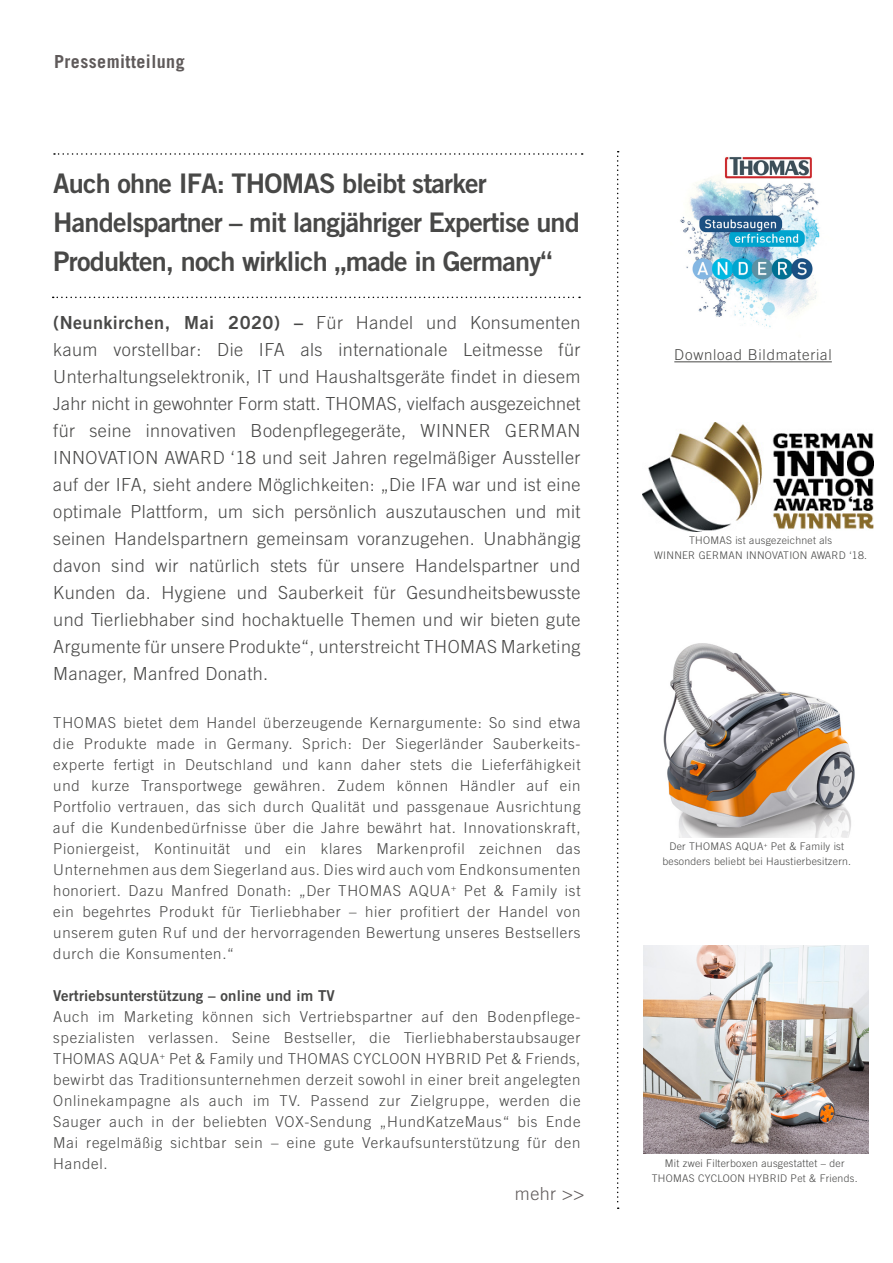
<style>
.page{position:relative;width:893px;height:1263px;background:#fff}
.page>*{position:absolute;margin:0;border:0;box-sizing:border-box;transform-origin:0 0}
.Überschrift_PM{font:27px/39px "Trade Gothic LT Bold Two";letter-spacing:-.03em;color:#484847}
.Teaser_PM{font:300 18px/27px "Trade Gothic LT";letter-spacing:.025em;color:#484847;text-align:justify}
.t1{font:700 18px "Trade Gothic LT";letter-spacing:.025em;color:#5f5a5a}
.t2{font:300 18px "Trade Gothic LT";color:#5f5a5a}
.Fließtext_PM{font:300 15px/21px "Trade Gothic LT";letter-spacing:.05em;color:#484847;text-align:justify}
.Überschrift_Fließtex{font:15px "Trade Gothic LT Bold Two";letter-spacing:.01em;color:#484847}
.Boilerplate_PM{font:300 10.5px "Trade Gothic LT";letter-spacing:.025em;color:#484847}
.s1{font-family:"Trade Gothic LT Bold Two";font-weight:400}
</style>
<div class="page">
<svg style="left:54px;top:153px;width:529px;height:2px"></svg>
<svg style="left:53px;top:297px;width:527px;height:1px"></svg>
<svg style="left:617px;top:151px;width:2px;height:1058px"></svg>
<img style="left:680px;top:157px;width:140px;height:170px">
<hr style="left:674px;top:361px;width:158px;height:1px;background:#484847">
<img style="left:663px;top:643px;width:192px;height:195px">
<img style="left:643px;top:945px;width:225px;height:208px">
<img style="left:643px;top:422px;width:230px;height:109px">
<p class="t1" style="left:54px;top:50px;width:132px">Pressemitteilung</p>
<p class="Überschrift_PM" style="left:53px;top:163px;width:528px">Auch ohne IFA: THOMAS bleibt starker<br>Handelspartner – mit langjähriger Expertise und<br>Produkten, noch wirklich „made in Germany“</p>
<p class="Teaser_PM" style="left:53px;top:309px;width:529px"><span class="s1">(Neunkirchen, Mai 2020) –</span> Für Handel und Konsumenten kaum vorstellbar: Die IFA als internationale Leitmesse für Unterhaltungselektronik, IT und Haushaltsgeräte findet in diesem Jahr nicht in gewohnter Form statt. THOMAS, vielfach ausgezeichnet für seine innovativen Bodenpflegegeräte, WINNER GERMAN INNOVATION AWARD ‘18 und seit Jahren regelmäßiger Aussteller auf der IFA, sieht andere Möglichkeiten: „Die IFA war und ist eine optimale Plattform, um sich persönlich auszutauschen und mit seinen Handelspartnern gemeinsam voranzugehen. Unabhängig davon sind wir natürlich stets für unsere Handelspartner und Kunden da. Hygiene und Sauberkeit für Gesundheitsbewusste und Tierliebhaber sind hochaktuelle Themen und wir bieten gute Argumente für unsere Produkte“, unterstreicht THOMAS Marketing Manager, Manfred Donath.</p>
<p class="Fließtext_PM" style="left:53px;top:712px;width:529px">THOMAS bietet dem Handel überzeugende Kernargumente: So sind etwa die Produkte made in Germany. Sprich: Der Siegerländer Sauberkeits&shy;experte fertigt in Deutschland und kann daher stets die Lieferfähigkeit und kurze Transportwege gewähren. Zudem können Händler auf ein Portfolio vertrauen, das sich durch Qualität und passgenaue Ausrichtung auf die Kundenbedürfnisse über die Jahre bewährt hat. Innovationskraft, Pioniergeist, Kontinuität und ein klares Markenprofil zeichnen das Unternehmen aus dem Siegerland aus. Dies wird auch vom Endkonsumenten honoriert. Dazu Manfred Donath: „Der THOMAS AQUA<sup>+</sup> Pet &amp; Family ist ein begehrtes Produkt für Tierliebhaber – hier profitiert der Handel von unserem guten Ruf und der hervorragenden Bewertung unseres Bestsellers durch die Konsumenten.“</p>
<p class="Überschrift_Fließtex" style="left:53px;top:987px;width:283px">Vertriebsunterstützung – online und im TV</p>
<p class="Fließtext_PM" style="left:53px;top:1006px;width:529px">Auch im Marketing können sich Vertriebspartner auf den Bodenpflege&shy;spezialisten verlassen. Seine Bestseller, die Tierliebhaberstaubsauger THOMAS AQUA<sup>+</sup> Pet &amp; Family und THOMAS CYCLOON HYBRID Pet &amp; Friends, bewirbt das Traditionsunternehmen derzeit sowohl in einer breit angelegten Onlinekampagne als auch im TV. Passend zur Zielgruppe, werden die Sauger auch in der beliebten VOX-Sendung „HundKatzeMaus“ bis Ende Mai regelmäßig sichtbar sein – eine gute Verkaufsunterstützung für den Handel.</p>
<p class="t2" style="left:515px;top:1183px;width:71px">mehr &gt;&gt;</p>
<p class="Fließtext_PM" style="left:674px;top:344px;width:159px">Download Bildmaterial</p>
<p class="Boilerplate_PM" style="left:689px;top:534px;width:145px">THOMAS ist ausgezeichnet als</p>
<p class="Boilerplate_PM" style="left:654px;top:549px;width:214px">WINNER GERMAN INNOVATION AWARD ‘18.</p>
<p class="Boilerplate_PM" style="left:669px;top:840px;width:176px">Der THOMAS AQUA<sup>+</sup> Pet &amp; Family ist</p>
<p class="Boilerplate_PM" style="left:662px;top:855px;width:190px">besonders beliebt bei Haustierbesitzern.</p>
<p class="Boilerplate_PM" style="left:665px;top:1157px;width:181px">Mit zwei Filterboxen ausgestattet – der</p>
<p class="Boilerplate_PM" style="left:652px;top:1172px;width:207px">THOMAS CYCLOON HYBRID Pet &amp; Friends.</p>
</div>
